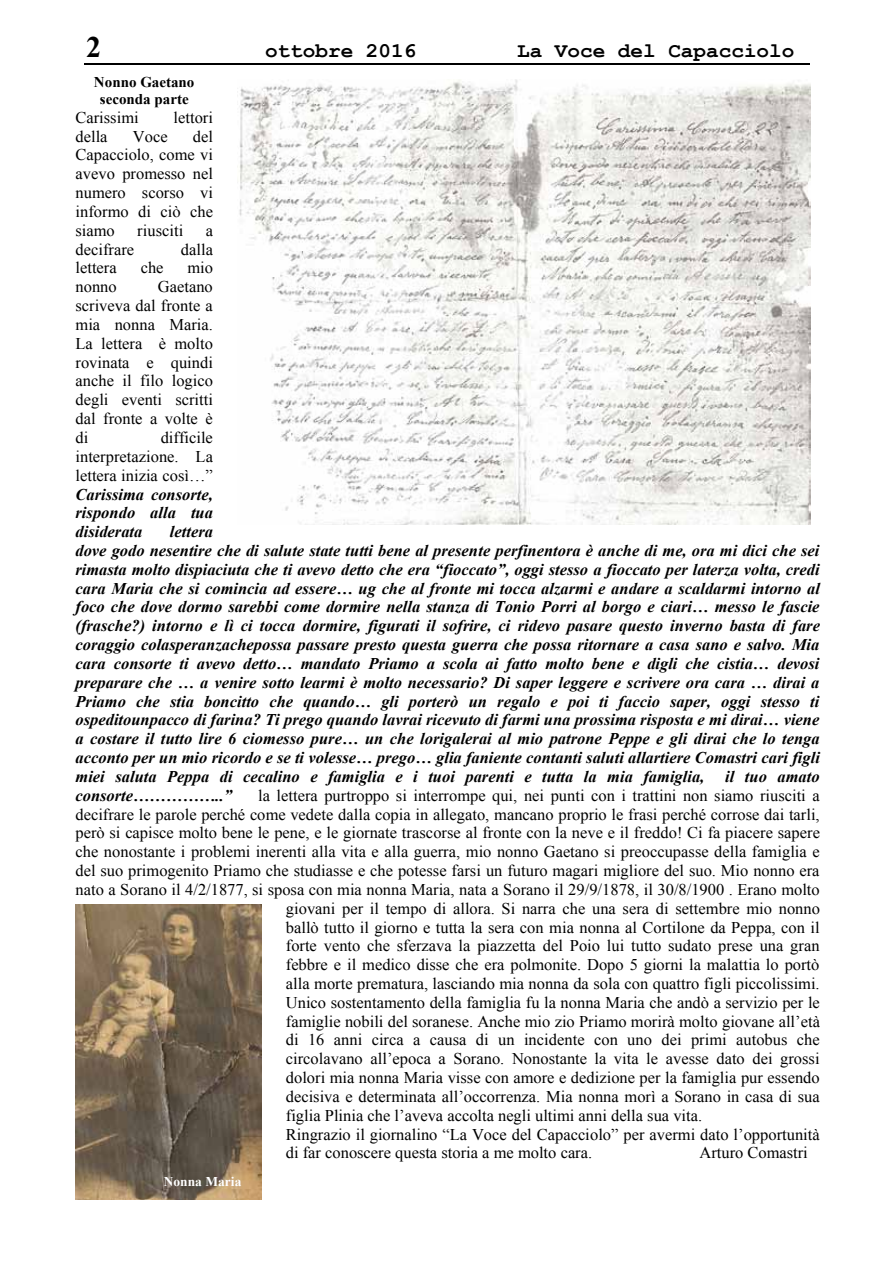
<style>
.page{position:relative;width:893px;height:1263px;background:#fff}
.page>*{position:absolute;margin:0;border:0;box-sizing:border-box;transform-origin:0 0}
.t1{font:700 29.7px "Times New Roman";color:#000}
.t2{font:700 20.85px "Courier New";color:#000}
.t3{font:16.35px/18.8px "Times New Roman";color:#000;text-align:justify}
.t4{font:italic 700 16.35px/18.8px "Times New Roman";color:#000;text-align:justify}
.t5{font:700 14.85px/17.1px "Times New Roman";color:#000;text-align:center}
.t6{font:700 13.35px "Times New Roman";color:#fff}
</style>
<div class="page">
<hr style="left:84px;top:64px;width:725px;height:1px;background:#000">
<img style="left:76px;top:904px;width:186px;height:295px">
<img style="left:237px;top:80px;width:573px;height:445px">
<h1 class="t1" style="left:86px;top:27px;width:16px">2</h1>
<p class="t2" style="left:265px;top:38px;width:153px">ottobre 2016</p>
<p class="t2" style="left:517px;top:38px;width:279px">La Voce del Capacciolo</p>
<p class="t5" style="left:94px;top:73px;width:102px">Nonno Gaetano seconda parte</p>
<p class="t3" style="left:76px;top:108px;width:65px">Carissimi</p>
<p class="t3" style="left:174px;top:108px;width:41px">lettori</p>
<p class="t3" style="left:76px;top:126px;width:34px">della</p>
<p class="t3" style="left:133px;top:126px;width:36px">Voce</p>
<p class="t3" style="left:76px;top:126px;width:139px;text-indent:117px">del Capacciolo, come vi avevo promesso nel numero scorso vi informo di ciò che siamo</p>
<p class="t3" style="left:137px;top:221px;width:47px">riusciti</p>
<p class="t3" style="left:206px;top:221px;width:9px">a</p>
<p class="t3" style="left:76px;top:239px;width:60px">decifrare</p>
<p class="t3" style="left:181px;top:239px;width:34px">dalla</p>
<p class="t3" style="left:76px;top:258px;width:43px">lettera</p>
<p class="t3" style="left:141px;top:258px;width:24px">che</p>
<p class="t3" style="left:187px;top:258px;width:27px">mio</p>
<p class="t3" style="left:76px;top:277px;width:43px">nonno</p>
<p class="t3" style="left:76px;top:277px;width:139px;text-indent:82px">Gaetano scriveva dal fronte a mia nonna Maria.<br>La lettera è molto rovinata e quindi anche il filo logico degli eventi scritti dal fronte a volte è di</p>
<p class="t3" style="left:76px;top:428px;width:139px;text-indent:85px">difficile interpretazione. La lettera inizia così…”</p>
<p class="t4" style="left:76px;top:484px;width:139px">Carissima consorte, rispondo alla tua disiderata</p>
<p class="t4" style="left:76px;top:522px;width:746px;text-align:left;text-indent:94px">lettera<br>dove godo nesentire che di salute state tutti bene al presente perfinentora è anche di me, ora mi dici che sei rimasta molto dispiaciuta che ti avevo detto che era “fioccato”, oggi stesso a fioccato per laterza volta, credi cara Maria che si comincia ad essere… ug che al fronte mi tocca alzarmi e andare a scaldarmi intorno al foco che dove dormo sarebbi come dormire nella stanza di Tonio Porri al borgo e ciari… messo le fascie (frasche?) intorno e lì ci tocca dormire, figurati il sofrire, ci ridevo pasare questo inverno basta di fare coraggio colasperanzachepossa passare presto questa guerra che possa ritornare a casa sano e salvo. Mia cara consorte ti avevo detto… mandato Priamo a scola ai fatto molto bene e digli che cistia… devosi preparare che … a venire sotto learmi è molto necessario? Di saper leggere e scrivere ora cara … dirai a Priamo che stia boncitto che quando… gli porterò un regalo e poi ti faccio saper, oggi stesso ti ospeditounpacco di farina? Ti prego quando lavrai ricevuto di farmi una prossima risposta e mi dirai… viene a costare il tutto lire 6 ciomesso pure… un che lorigalerai al mio patrone Peppe e gli dirai che lo tenga acconto per un mio ricordo e se ti volesse… prego… glia faniente contanti saluti allartiere Comastri cari figli miei saluta Peppa di cecalino e famiglia e i tuoi parenti e tutta la mia famiglia,</p>
<p class="t4" style="left:725px;top:767px;width:96px">il tuo amato</p>
<p class="t4" style="left:76px;top:785px;width:158px">consorte……………..”</p>
<p class="t3" style="left:258px;top:785px;width:563px">la lettera purtroppo si interrompe qui, nei punti con i trattini non siamo riusciti a</p>
<p class="t3" style="left:76px;top:804px;width:746px">decifrare le parole perché come vedete dalla copia in allegato, mancano proprio le frasi perché corrose dai tarli,</p>
<p class="t3" style="left:76px;top:823px;width:746px">però si capisce molto bene le pene, e le giornate trascorse al fronte con la neve e il freddo! Ci fa piacere sapere</p>
<p class="t3" style="left:76px;top:842px;width:746px">che nonostante i problemi inerenti alla vita e alla guerra, mio nonno Gaetano si preoccupasse della famiglia e</p>
<p class="t3" style="left:76px;top:861px;width:746px">del suo primogenito Priamo che studiasse e che potesse farsi un futuro magari migliore del suo. Mio nonno era</p>
<p class="t3" style="left:76px;top:880px;width:746px">nato a Sorano il 4/2/1877, si sposa con mia nonna Maria, nata a Sorano il 29/9/1878, il 30/8/1900 . Erano molto</p>
<p class="t3" style="left:286px;top:898px;width:536px">giovani per il tempo di allora. Si narra che una sera di settembre mio nonno</p>
<p class="t3" style="left:286px;top:917px;width:535px">ballò tutto il giorno e tutta la sera con mia nonna al Cortilone da Peppa, con il</p>
<p class="t3" style="left:286px;top:936px;width:535px">forte vento che sferzava la piazzetta del Poio lui tutto sudato prese una gran</p>
<p class="t3" style="left:286px;top:955px;width:535px">febbre e il medico disse che era polmonite. Dopo 5 giorni la malattia lo portò</p>
<p class="t3" style="left:286px;top:974px;width:535px">alla morte prematura, lasciando mia nonna da sola con quattro figli piccolissimi.</p>
<p class="t3" style="left:286px;top:993px;width:536px">Unico sostentamento della famiglia fu la nonna Maria che andò a servizio per le</p>
<p class="t3" style="left:286px;top:1011px;width:536px">famiglie nobili del soranese. Anche mio zio Priamo morirà molto giovane all’età</p>
<p class="t3" style="left:286px;top:1030px;width:536px">di 16 anni circa a causa di un incidente con uno dei primi autobus che</p>
<p class="t3" style="left:286px;top:1049px;width:535px">circolavano all’epoca a Sorano. Nonostante la vita le avesse dato dei grossi</p>
<p class="t3" style="left:286px;top:1068px;width:535px">dolori mia nonna Maria visse con amore e dedizione per la famiglia pur essendo</p>
<p class="t3" style="left:286px;top:1087px;width:535px">decisiva e determinata all’occorrenza. Mia nonna morì a Sorano in casa di sua</p>
<p class="t3" style="left:286px;top:1106px;width:418px">figlia Plinia che l’aveva accolta negli ultimi anni della sua vita.</p>
<p class="t3" style="left:286px;top:1124px;width:535px">Ringrazio il giornalino “La Voce del Capacciolo” per avermi dato l’opportunità</p>
<p class="t3" style="left:286px;top:1143px;width:308px">di far conoscere questa storia a me molto cara.</p>
<p class="t3" style="left:699px;top:1143px;width:110px">Arturo Comastri</p>
<p class="t6" style="left:164px;top:1172px;width:79px">Nonna Maria</p>
</div>
